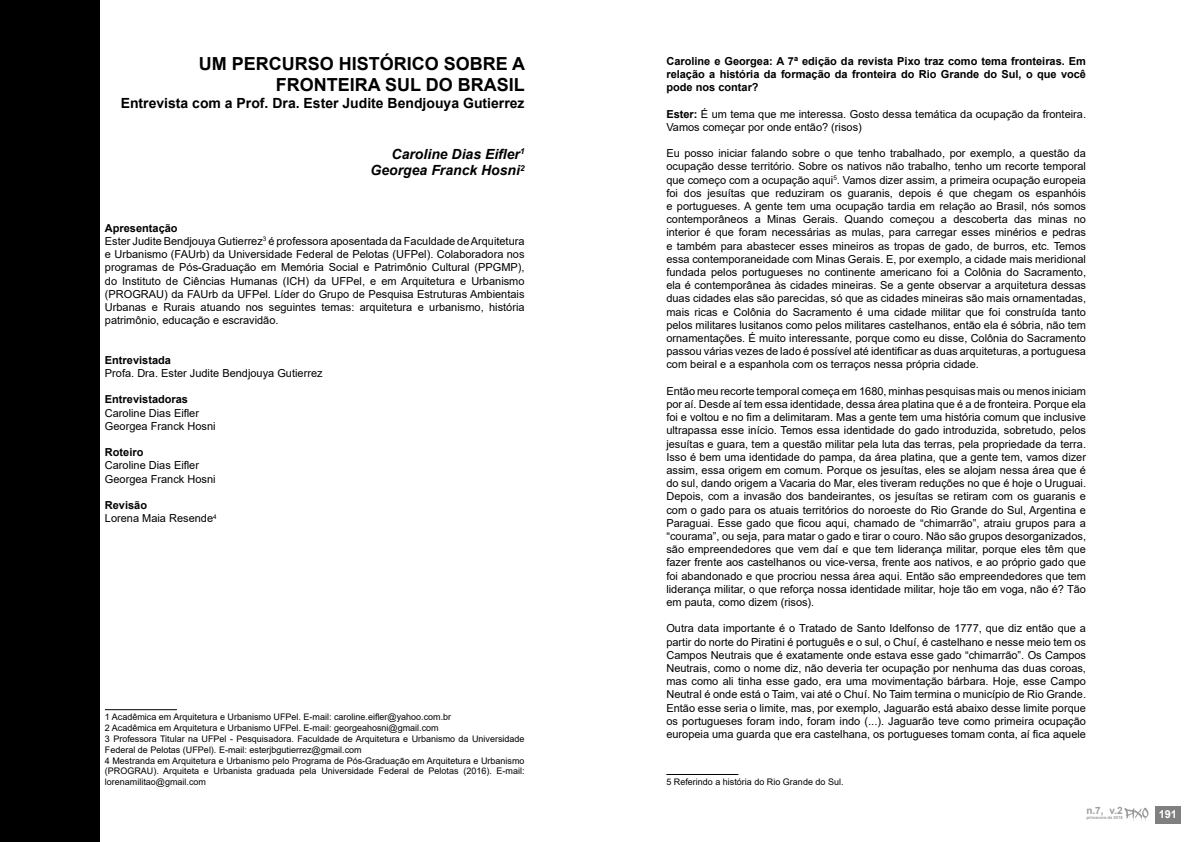
<style>
.page{position:relative;width:1191px;height:842px;background:#fff}
.page>*{position:absolute;margin:0;border:0;box-sizing:border-box;transform-origin:0 0}
.t1{font:700 18px/21.6px "Arial";color:#000;text-align:right}
.t2{font:700 14px "Arial";color:#000}
.t3{font:italic 700 14px/16.8px "Arial";color:#000;text-align:right}
.t4{font:11px/13.2px "Arial";color:#000}
.t5{font:700 11px/13.2px "Arial";color:#000;text-align:justify}
.t6{font:700 11px "Arial";color:#fff}
.t7{font:700 10px "Arial";color:#9d9d9c}
.t8{font:9px/10.8px "Arial";color:#000}
.t9{font:700 4.2px "Arial";color:#9d9d9c}
.s1{font-weight:700}
</style>
<div class="page">
<div style="left:1155px;top:806px;width:25px;height:17px;background:#808080"></div>
<svg style="left:1124px;top:808px;width:24px;height:13px"></svg>
<hr style="left:105px;top:709px;width:72px;height:1px;background:#000">
<div style="left:0;top:0;width:99px;height:842px;background:#000"></div>
<hr style="left:666px;top:774px;width:72px;height:1px;background:#000">
<h1 class="t1" style="left:199px;top:53px;width:328px">UM PERCURSO HISTÓRICO SOBRE A<br>FRONTEIRA SUL DO BRASIL</h1>
<p class="t2" style="left:121px;top:93px;width:405px">Entrevista com a Prof. Dra. Ester Judite Bendjouya Gutierrez</p>
<p class="t3" style="left:370px;top:146px;width:155px">Caroline Dias Eifler<sup>1<br></sup>Georgea Franck Hosni<sup>2</sup></p>
<p class="t4" style="left:105px;top:221px;width:421px"><span class="s1">Apresentação<br></span>Ester Judite Bendjouya Gutierrez<sup>3</sup> é professora aposentada da Faculdade de Arquitetura e Urbanismo (FAUrb) da Universidade Federal de Pelotas (UFPel). Colaboradora nos programas de Pós-Graduação em Memória Social e Patrimônio Cultural (PPGMP), do Instituto de Ciências Humanas (ICH) da UFPel, e em Arquitetura e Urbanismo (PROGRAU) da FAUrb da UFPel. Líder do Grupo de Pesquisa Estruturas Ambientais Urbanas e Rurais atuando nos seguintes temas: arquitetura e urbanismo, história patrimônio, educação e escravidão.</p>
<p class="t5" style="left:105px;top:353px;width:68px">Entrevistada</p>
<p class="t4" style="left:105px;top:366px;width:219px">Profa. Dra. Ester Judite Bendjouya Gutierrez</p>
<p class="t5" style="left:105px;top:393px;width:85px">Entrevistadoras</p>
<p class="t4" style="left:105px;top:406px;width:112px">Caroline Dias Eifler<br>Georgea Franck Hosni</p>
<p class="t5" style="left:105px;top:446px;width:40px">Roteiro</p>
<p class="t4" style="left:105px;top:459px;width:112px">Caroline Dias Eifler<br>Georgea Franck Hosni</p>
<p class="t4" style="left:105px;top:498px;width:113px"><span class="s1">Revisão<br></span>Lorena Maia Resende<sup>4</sup></p>
<p class="t8" style="left:105px;top:712px;width:421px">1 Acadêmica em Arquitetura e Urbanismo UFPel. E-mail: caroline.eifler@yahoo.com.br<br>2 Acadêmica em Arquitetura e Urbanismo UFPel. E-mail: georgeahosni@gmail.com<br>3 Professora Titular na UFPel - Pesquisadora. Faculdade de Arquitetura e Urbanismo da Universidade Federal de Pelotas (UFPel). E-mail: esterjbgutierrez@gmail.com<br>4 Mestranda em Arquitetura e Urbanismo pelo Programa de Pós-Graduação em Arquitetura e Urbanismo (PROGRAU). Arquiteta e Urbanista graduada pela Universidade Federal de Pelotas (2016). E-mail: lorenamilitao@gmail.com</p>
<p class="t5" style="left:666px;top:54px;width:421px">Caroline e Georgea: A 7ª edição da revista Pixo traz como tema fronteiras. Em relação a história da formação da fronteira do Rio Grande do Sul, o que você pode nos contar?</p>
<p class="t4" style="left:666px;top:107px;width:421px"><span class="s1">Ester:</span> É um tema que me interessa. Gosto dessa temática da ocupação da fronteira.<br>Vamos começar por onde então? (risos)</p>
<p class="t4" style="left:666px;top:147px;width:421px;text-align:justify">Eu posso iniciar falando sobre o que tenho trabalhado, por exemplo, a questão da ocupação desse território. Sobre os nativos não trabalho, tenho um recorte temporal que começo com a ocupação aqui<sup>5</sup>. Vamos dizer assim, a primeira ocupação europeia foi dos jesuítas que reduziram os guaranis, depois é que chegam os espanhóis e portugueses. A gente tem uma ocupação tardia em relação ao Brasil, nós somos contemporâneos a Minas Gerais. Quando começou a descoberta das minas no interior é que foram necessárias as mulas, para carregar esses minérios e pedras e também para abastecer esses mineiros as tropas de gado, de burros, etc. Temos essa contemporaneidade com Minas Gerais. E, por exemplo, a cidade mais meridional fundada pelos portugueses no continente americano foi a Colônia do Sacramento, ela é contemporânea às cidades mineiras. Se a gente observar a arquitetura dessas duas cidades elas são parecidas, só que as cidades mineiras são mais ornamentadas, mais ricas e Colônia do Sacramento é uma cidade militar que foi construída tanto pelos militares lusitanos como pelos militares castelhanos, então ela é sóbria, não tem ornamentações. É muito interessante, porque como eu disse, Colônia do Sacramento passou várias vezes de lado é possível até identificar as duas arquiteturas, a portuguesa com beiral e a espanhola com os terraços nessa própria cidade.</p>
<p class="t4" style="left:666px;top:384px;width:421px;text-align:justify">Então meu recorte temporal começa em 1680, minhas pesquisas mais ou menos iniciam por aí. Desde aí tem essa identidade, dessa área platina que é a de fronteira. Porque ela foi e voltou e no fim a delimitaram. Mas a gente tem uma história comum que inclusive ultrapassa esse início. Temos essa identidade do gado introduzida, sobretudo, pelos jesuítas e guara, tem a questão militar pela luta das terras, pela propriedade da terra.<br>Isso é bem uma identidade do pampa, da área platina, que a gente tem, vamos dizer assim, essa origem em comum. Porque os jesuítas, eles se alojam nessa área que é do sul, dando origem a Vacaria do Mar, eles tiveram reduções no que é hoje o Uruguai.<br>Depois, com a invasão dos bandeirantes, os jesuítas se retiram com os guaranis e com o gado para os atuais territórios do noroeste do Rio Grande do Sul, Argentina e Paraguai. Esse gado que ficou aqui, chamado de “chimarrão”, atraiu grupos para a “courama”, ou seja, para matar o gado e tirar o couro. Não são grupos desorganizados, são empreendedores que vem daí e que tem liderança militar, porque eles têm que fazer frente aos castelhanos ou vice-versa, frente aos nativos, e ao próprio gado que foi abandonado e que procriou nessa área aqui. Então são empreendedores que tem liderança militar, o que reforça nossa identidade militar, hoje tão em voga, não é? Tão em pauta, como dizem (risos).</p>
<p class="t4" style="left:666px;top:622px;width:421px;text-align:justify">Outra data importante é o Tratado de Santo Idelfonso de 1777, que diz então que a partir do norte do Piratini é português e o sul, o Chuí, é castelhano e nesse meio tem os Campos Neutrais que é exatamente onde estava esse gado “chimarrão”. Os Campos Neutrais, como o nome diz, não deveria ter ocupação por nenhuma das duas coroas, mas como ali tinha esse gado, era uma movimentação bárbara. Hoje, esse Campo Neutral é onde está o Taim, vai até o Chuí. No Taim termina o município de Rio Grande.<br>Então esse seria o limite, mas, por exemplo, Jaguarão está abaixo desse limite porque os portugueses foram indo, foram indo (...). Jaguarão teve como primeira ocupação europeia uma guarda que era castelhana, os portugueses tomam conta, aí fica aquele</p>
<p class="t8" style="left:666px;top:777px;width:179px">5 Referindo a história do Rio Grande do Sul.</p>
<p class="t7" style="left:1086px;top:804px;width:38px">n.7, v.2</p>
<p class="t9" style="left:1086px;top:815px;width:38px">primavera de 2018</p>
<p class="t6" style="left:1158px;top:806px;width:20px">191</p>
</div>
